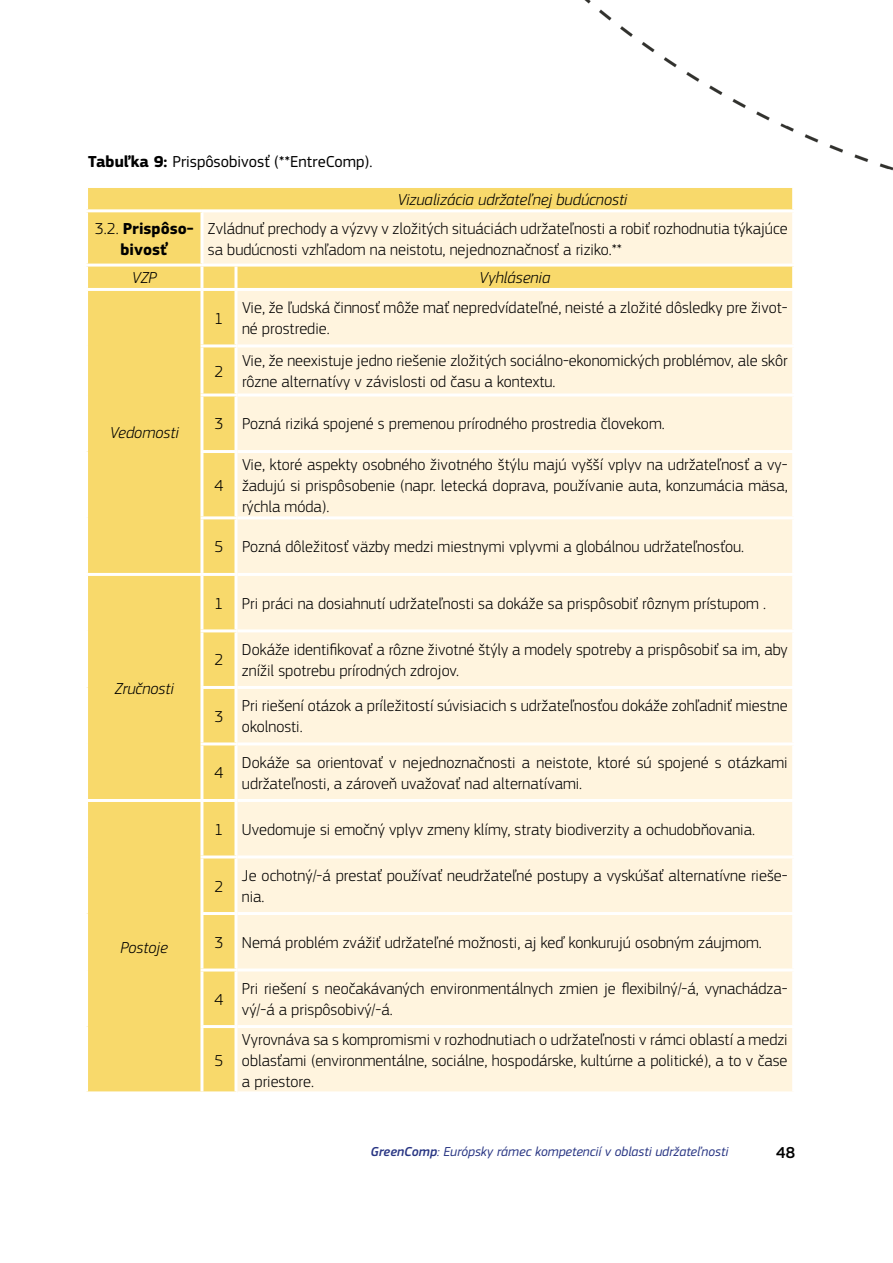
<style>
.page{position:relative;width:893px;height:1263px;background:#fff}
.page>*{position:absolute;margin:0;border:0;box-sizing:border-box;transform-origin:0 0}
.t1{font:300 16.5px/21px "EC Square Sans Pro";color:#000}
.t2{font:italic 300 16.5px "EC Square Sans Pro";color:#000}
.t3{font:16.5px "EC Square Sans Pro";color:#000}
.t4{font:700 16.5px/21px "EC Square Sans Pro";color:#000;text-align:center}
.t5{font:500 16.5px "EC Square Sans Pro";color:#000}
.t6{font:italic 13.5px "EC Square Sans Pro";color:#283583}
.s1{font-weight:700}
.s2{font-weight:300}
.s3{font-weight:500}
</style>
<div class="page">
<img style="left:86px;top:0;width:807px;height:1092px">
<p class="t3" style="left:88px;top:151px;width:286px"><span class="s1">Tabuľka 9:</span> Prispôsobivosť (**EntreComp).</p>
<p class="t2" style="left:397px;top:190px;width:231px">Vizualizácia udržateľnej budúcnosti</p>
<p class="t4" style="left:95px;top:218px;width:100px"><span class="s2">3.2.</span> Prispôso&shy;bivosť</p>
<p class="t1" style="left:208px;top:218px;width:581px">Zvládnuť prechody a výzvy v zložitých situáciách udržateľnosti a robiť rozhodnutia týkajúce sa budúcnosti vzhľadom na neistotu, nejednoznačnosť a riziko.**</p>
<p class="t2" style="left:132px;top:268px;width:27px">VZP</p>
<p class="t2" style="left:479px;top:268px;width:73px">Vyhlásenia</p>
<p class="t2" style="left:110px;top:423px;width:71px">Vedomosti</p>
<p class="t2" style="left:115px;top:679px;width:61px">Zručnosti</p>
<p class="t2" style="left:120px;top:938px;width:49px">Postoje</p>
<p class="t1" style="left:215px;top:308px;width:10px">1</p>
<p class="t1" style="left:242px;top:297px;width:547px">Vie, že ľudská činnosť môže mať nepredvídateľné, neisté a zložité dôsledky pre život&shy;né prostredie.</p>
<p class="t1" style="left:215px;top:361px;width:10px">2</p>
<p class="t1" style="left:242px;top:350px;width:547px">Vie, že neexistuje jedno riešenie zložitých sociálno-ekonomických problémov, ale skôr rôzne alternatívy v závislosti od času a kontextu.</p>
<p class="t1" style="left:215px;top:413px;width:452px">3 Pozná riziká spojené s premenou prírodného prostredia človekom.</p>
<p class="t1" style="left:242px;top:454px;width:547px;text-align:justify">Vie, ktoré aspekty osobného životného štýlu majú vyšší vplyv na udržateľnosť a vy&shy;žadujú si prispôsobenie (napr. letecká doprava, používanie auta, konzumácia mäsa, rýchla móda).</p>
<p class="t1" style="left:215px;top:536px;width:531px">5 Pozná dôležitosť väzby medzi miestnymi vplyvmi a globálnou udržateľnosťou.</p>
<p class="t1" style="left:215px;top:475px;width:10px">4</p>
<p class="t1" style="left:215px;top:593px;width:553px">1 Pri práci na dosiahnutí udržateľnosti sa dokáže sa prispôsobiť rôznym prístupom .</p>
<p class="t1" style="left:215px;top:649px;width:10px">2</p>
<p class="t1" style="left:242px;top:639px;width:547px">Dokáže identifikovať a rôzne životné štýly a modely spotreby a prispôsobiť sa im, aby znížil spotrebu prírodných zdrojov.</p>
<p class="t1" style="left:215px;top:706px;width:10px">3</p>
<p class="t1" style="left:242px;top:695px;width:547px">Pri riešení otázok a príležitostí súvisiacich s udržateľnosťou dokáže zohľadniť miestne okolnosti.</p>
<p class="t1" style="left:215px;top:762px;width:10px">4</p>
<p class="t1" style="left:242px;top:752px;width:547px">Dokáže sa orientovať v nejednoznačnosti a neistote, ktoré sú spojené s otázkami udržateľnosti, a zároveň uvažovať nad alternatívami.</p>
<p class="t1" style="left:215px;top:819px;width:542px">1 Uvedomuje si emočný vplyv zmeny klímy, straty biodiverzity a ochudobňovania.</p>
<p class="t1" style="left:215px;top:875px;width:10px">2</p>
<p class="t1" style="left:242px;top:865px;width:547px">Je ochotný/-á prestať používať neudržateľné postupy a vyskúšať alternatívne rieše&shy;nia.</p>
<p class="t1" style="left:215px;top:932px;width:549px">3 Nemá problém zvážiť udržateľné možnosti, aj keď konkurujú osobným záujmom.</p>
<p class="t1" style="left:215px;top:988px;width:10px">4</p>
<p class="t1" style="left:242px;top:978px;width:547px">Pri riešení s neočakávaných environmentálnych zmien je flexibilný/-á, vynachádza&shy;vý/-á a prispôsobivý/-á.</p>
<p class="t1" style="left:215px;top:1050px;width:10px">5</p>
<p class="t1" style="left:242px;top:1029px;width:547px;text-align:justify">Vyrovnáva sa s kompromismi v rozhodnutiach o udržateľnosti v rámci oblastí a medzi oblasťami (environmentálne, sociálne, hospodárske, kultúrne a politické), a to v čase a priestore.</p>
<p class="t6" style="left:370px;top:1144px;width:359px"><span class="s3">GreenComp</span>: Európsky rámec kompetencií v oblasti udržateľnosti</p>
<p class="t5" style="left:776px;top:1143px;width:20px">48</p>
</div>
